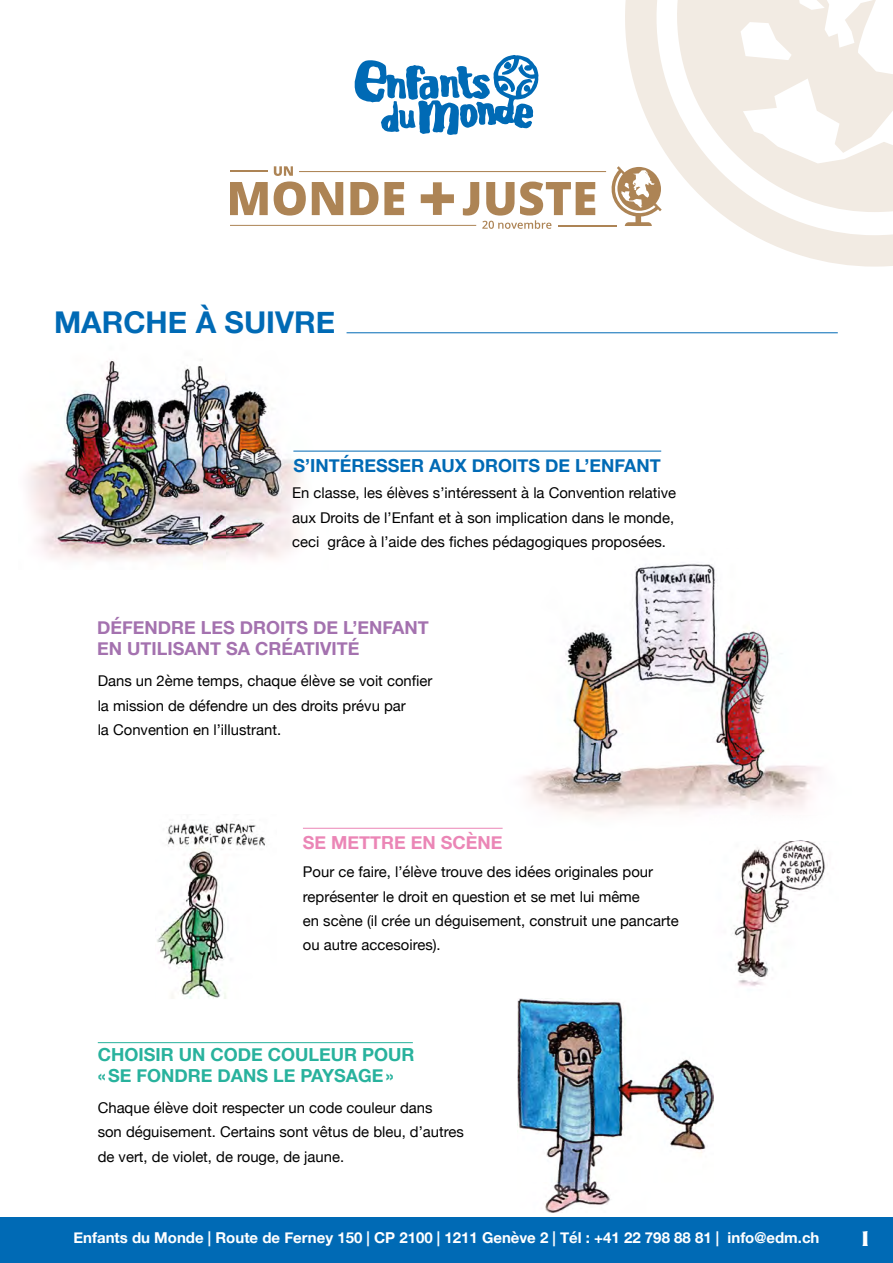
<style>
.page{position:relative;width:893px;height:1263px;background:#fff}
.page>*{position:absolute;margin:0;border:0;box-sizing:border-box;transform-origin:0 0}
.t1{font:700 30px "Helvetica Neue";color:#006ab5}
.t2{font:900 24px "Goudy Sans Std";color:#fff}
.t3{font:700 18px/21.6px "Helvetica Neue";color:#a472af}
.t4{font:700 18px/21.6px "Helvetica Neue";color:#28b29d}
.t5{font:700 18px "Helvetica Neue";color:#006ab5}
.t6{font:700 18px "Helvetica Neue";color:#eb86b6}
.t7{font:700 15px "Helvetica Neue";color:#fff}
.t8{font:14.85px/24.3px "Helvetica Neue";color:#000}
</style>
<div class="page">
<div style="left:0;top:1218px;width:893px;height:45px;background:#006ab5"></div>
<img style="left:27px;top:360px;width:302px;height:200px">
<img style="left:496px;top:564px;width:325px;height:264px">
<img style="left:157px;top:821px;width:108px;height:178px">
<img style="left:709px;top:815px;width:117px;height:171px">
<img style="left:518px;top:998px;width:195px;height:215px">
<hr style="left:293px;top:451px;width:368px;height:1px;background:#006ab5">
<hr style="left:303px;top:828px;width:200px;height:1px;background:#eb86b6">
<hr style="left:98px;top:1042px;width:315px;height:1px;background:#28b29d">
<hr style="left:347px;top:332px;width:491px;height:1px;background:#006ab5">
<svg style="left:625px;top:0;width:268px;height:267px;fill:#f2ebe3"></svg>
<svg style="left:355px;top:55px;width:184px;height:80px"></svg>
<svg style="left:230px;top:182px;width:38px;height:33px"></svg>
<svg style="left:274px;top:166px;width:32px;height:50px"></svg>
<svg style="left:312px;top:182px;width:31px;height:33px"></svg>
<svg style="left:350px;top:182px;width:28px;height:33px"></svg>
<svg style="left:384px;top:182px;width:20px;height:33px"></svg>
<svg style="left:463px;top:182px;width:132px;height:47px"></svg>
<svg style="left:421px;top:182px;width:33px;height:33px"></svg>
<hr style="left:299px;top:171px;width:307px;height:1px;background:#ad8455">
<hr style="left:230px;top:170px;width:38px;height:1px;background:#ad8455">
<hr style="left:230px;top:225px;width:246px;height:1px;background:#ad8455">
<hr style="left:558px;top:225px;width:58px;height:1px;background:#ad8455">
<svg style="left:611px;top:166px;width:51px;height:60px"></svg>
<h1 class="t1" style="left:54px;top:299px;width:283px">MARCHE À SUIVRE</h1>
<p class="t5" style="left:293px;top:451px;width:369px">S’INTÉRESSER AUX DROITS DE L’ENFANT</p>
<p class="t8" style="left:292px;top:482px;width:385px">En classe, les élèves s’intéressent à la Convention relative aux Droits de l’Enfant et à son implication dans le monde, ceci grâce à l’aide des fiches pédagogiques proposées.</p>
<p class="t3" style="left:97px;top:617px;width:333px">DÉFENDRE LES DROITS DE L’ENFANT<br>EN UTILISANT SA CRÉATIVITÉ</p>
<p class="t8" style="left:98px;top:670px;width:336px">Dans un 2ème temps, chaque élève se voit confier la mission de défendre un des droits prévu par<br>la Convention en l’illustrant.</p>
<p class="t6" style="left:303px;top:828px;width:201px">SE METTRE EN SCÈNE</p>
<p class="t8" style="left:303px;top:861px;width:377px">Pour ce faire, l’élève trouve des idées originales pour représenter le droit en question et se met lui même<br>en scène (il crée un déguisement, construit une pancarte ou autre accesoires).</p>
<p class="t4" style="left:98px;top:1044px;width:318px">CHOISIR UN CODE COULEUR POUR « SE FONDRE DANS LE PAYSAGE »</p>
<p class="t8" style="left:98px;top:1096px;width:368px">Chaque élève doit respecter un code couleur dans<br>son déguisement. Certains sont vêtus de bleu, d’autres de vert, de violet, de rouge, de jaune.</p>
<p class="t7" style="left:73px;top:1226px;width:748px">Enfants du Monde | Route de Ferney 150 | CP 2100 | 1211 Genève 2 | Tél : +41 22 798 88 81 | info@edm.ch</p>
<h2 class="t2" style="left:859px;top:1224px;width:14px">1</h2>
</div>
